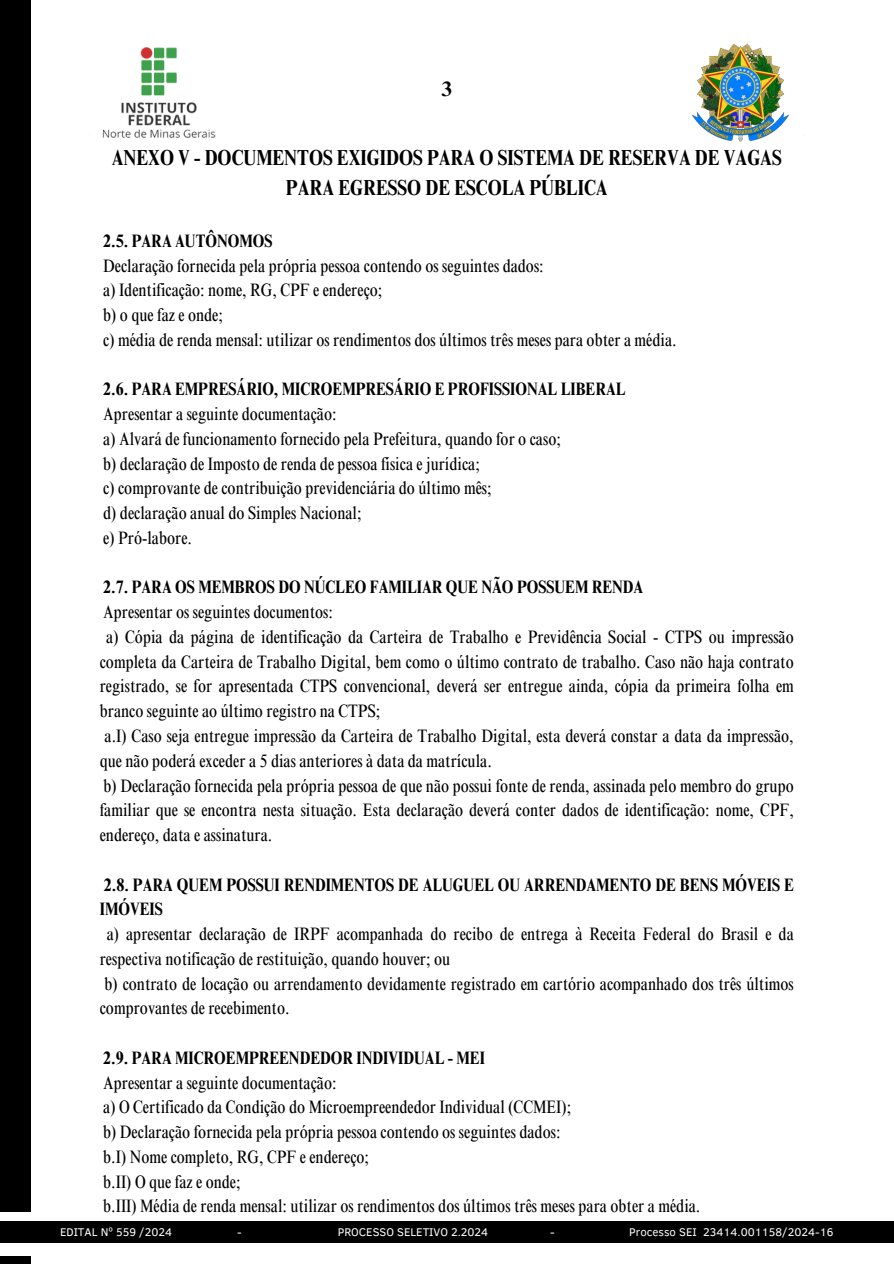
<style>
.page{position:relative;width:894px;height:1264px;background:#fff}
.page>*{position:absolute;margin:0;border:0;box-sizing:border-box;transform-origin:0 0}
.t1{font:700 condensed 21.75px/30.3px "Times NRMT Pro";color:#000;text-align:center}
.t2{font:700 20.85px "Times NRMT Pro";color:#000}
.t3{font:condensed 18px/24.8px "Times NRMT Pro";color:#000}
.t4{font:700 condensed 18px/24.8px "Times NRMT Pro";color:#000}
.t5{font:11.4px "Clear Sans";color:#fff}
</style>
<div class="page">
<img style="left:692px;top:43px;width:113px;height:99px">
<div style="left:0;top:0;width:31px;height:1211px;background:#000"></div>
<img style="left:102px;top:47px;width:114px;height:91px">
<div style="left:0;top:1220px;width:893px;height:22px;background:#000"></div>
<div style="left:0;top:1255px;width:31px;height:8px;background:#000"></div>
<p class="t2" style="left:441px;top:81px;width:12px">3</p>
<p class="t1" style="left:112px;top:145px;width:671px">ANEXO V - DOCUMENTOS EXIGIDOS PARA O SISTEMA DE RESERVA DE VAGAS<br>PARA EGRESSO DE ESCOLA PÚBLICA</p>
<p class="t4" style="left:103px;top:230px;width:171px">2.5. PARA AUTÔNOMOS</p>
<p class="t3" style="left:103px;top:255px;width:442px">Declaração fornecida pela própria pessoa contendo os seguintes dados:</p>
<p class="t3" style="left:103px;top:280px;width:281px">a) Identificação: nome, RG, CPF e endereço;</p>
<p class="t3" style="left:103px;top:305px;width:121px">b) o que faz e onde;</p>
<p class="t3" style="left:103px;top:329px;width:574px">c) média de renda mensal: utilizar os rendimentos dos últimos três meses para obter a média.</p>
<p class="t4" style="left:103px;top:379px;width:523px">2.6. PARA EMPRESÁRIO, MICROEMPRESÁRIO E PROFISSIONAL LIBERAL</p>
<p class="t3" style="left:103px;top:404px;width:235px">Apresentar a seguinte documentação:</p>
<p class="t3" style="left:103px;top:428px;width:459px">a) Alvará de funcionamento fornecido pela Prefeitura, quando for o caso;</p>
<p class="t3" style="left:103px;top:453px;width:378px">b) declaração de Imposto de renda de pessoa física e jurídica;</p>
<p class="t3" style="left:103px;top:478px;width:390px">c) comprovante de contribuição previdenciária do último mês;</p>
<p class="t3" style="left:103px;top:503px;width:260px">d) declaração anual do Simples Nacional;</p>
<p class="t3" style="left:103px;top:527px;width:90px">e) Pró-labore.</p>
<p class="t4" style="left:103px;top:577px;width:541px">2.7. PARA OS MEMBROS DO NÚCLEO FAMILIAR QUE NÃO POSSUEM RENDA</p>
<p class="t3" style="left:103px;top:602px;width:231px">Apresentar os seguintes documentos:</p>
<p class="t3" style="left:100px;top:626px;width:695px;text-align:justify;text-indent:7px">a) Cópia da página de identificação da Carteira de Trabalho e Previdência Social - CTPS ou impressão completa da Carteira de Trabalho Digital, bem como o último contrato de trabalho. Caso não haja contrato registrado, se for apresentada CTPS convencional, deverá ser entregue ainda, cópia da primeira folha em branco seguinte ao último registro na CTPS;</p>
<p class="t3" style="left:100px;top:725px;width:695px">a.I) Caso seja entregue impressão da Carteira de Trabalho Digital, esta deverá constar a data da impressão, que não poderá exceder a 5 dias anteriores à data da matrícula.</p>
<p class="t3" style="left:100px;top:775px;width:695px;text-align:justify">b) Declaração fornecida pela própria pessoa de que não possui fonte de renda, assinada pelo membro do grupo familiar que se encontra nesta situação. Esta declaração deverá conter dados de identificação: nome, CPF, endereço, data e assinatura.</p>
<p class="t4" style="left:100px;top:874px;width:695px">2.8. PARA QUEM POSSUI RENDIMENTOS DE ALUGUEL OU ARRENDAMENTO DE BENS MÓVEIS E<br>IMÓVEIS</p>
<p class="t3" style="left:100px;top:923px;width:695px;text-indent:7px">a) apresentar declaração de IRPF acompanhada do recibo de entrega à Receita Federal do Brasil e da respectiva notificação de restituição, quando houver; ou</p>
<p class="t3" style="left:100px;top:973px;width:695px">b) contrato de locação ou arrendamento devidamente registrado em cartório acompanhado dos três últimos comprovantes de recebimento.</p>
<p class="t4" style="left:103px;top:1047px;width:383px">2.9. PARA MICROEMPREENDEDOR INDIVIDUAL - MEI</p>
<p class="t3" style="left:103px;top:1072px;width:235px">Apresentar a seguinte documentação:</p>
<p class="t3" style="left:103px;top:1097px;width:469px">a) O Certificado da Condição do Microempreendedor Individual (CCMEI);</p>
<p class="t3" style="left:103px;top:1121px;width:458px">b) Declaração fornecida pela própria pessoa contendo os seguintes dados:</p>
<p class="t3" style="left:103px;top:1146px;width:267px">b.I) Nome completo, RG, CPF e endereço;</p>
<p class="t3" style="left:103px;top:1171px;width:139px">b.II) O que faz e onde;</p>
<p class="t3" style="left:103px;top:1196px;width:598px">b.III) Média de renda mensal: utilizar os rendimentos dos últimos três meses para obter a média.</p>
<h1 class="t5" style="left:60px;top:1223px;width:113px">EDITAL Nº 559 /2024</h1>
<h1 class="t5" style="left:237px;top:1223px;width:6px">-</h1>
<h1 class="t5" style="left:337px;top:1223px;width:152px">PROCESSO SELETIVO 2.2024</h1>
<h1 class="t5" style="left:550px;top:1223px;width:6px">-</h1>
<h1 class="t5" style="left:629px;top:1223px;width:206px">Processo SEI 23414.001158/2024-16</h1>
</div>
